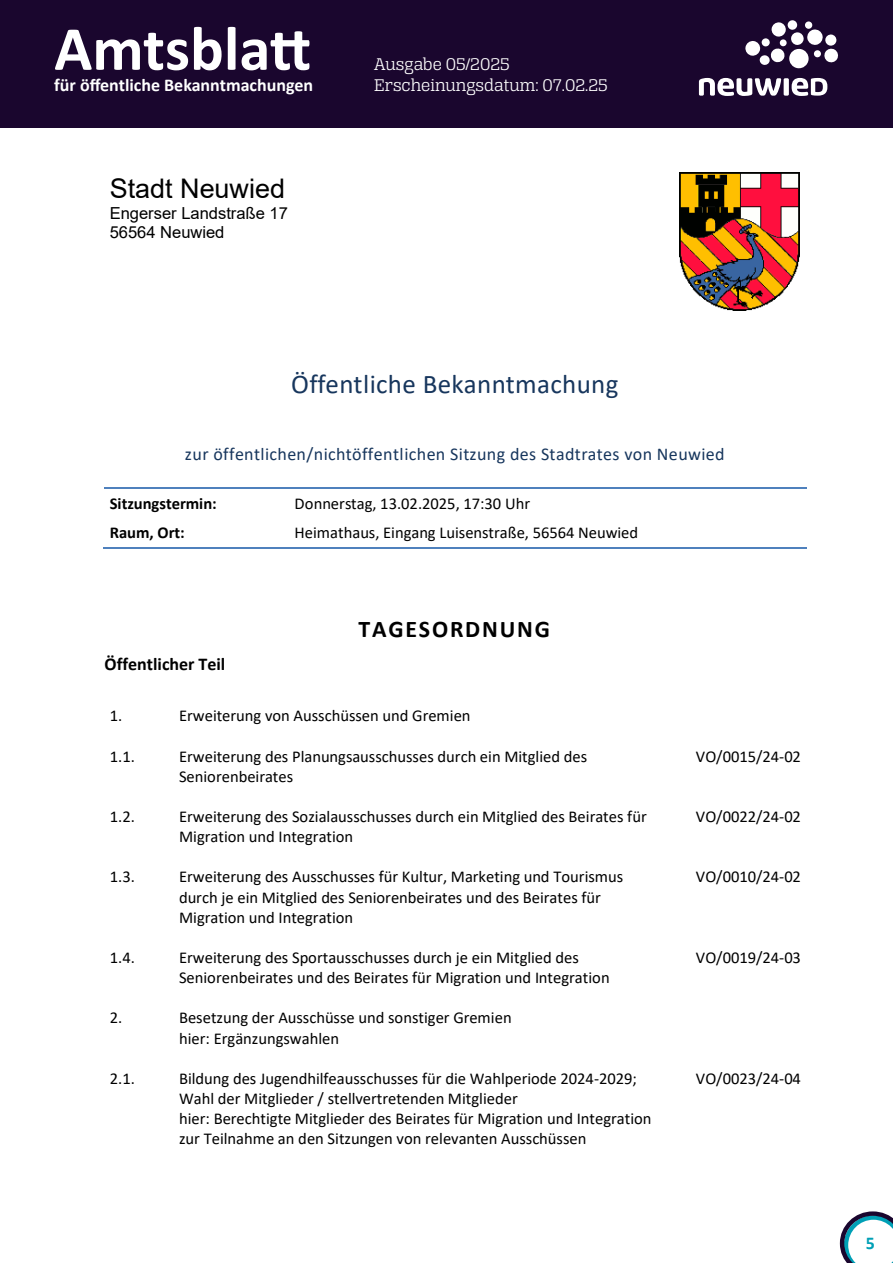
<style>
.page{position:relative;width:893px;height:1263px;background:#fff}
.page>*{position:absolute;margin:0;border:0;box-sizing:border-box;transform-origin:0 0}
.t1{font:700 63px "Calibri";color:#fff}
.t2{font:27px "Calibri";letter-spacing:.015em;color:#17365d}
.t3{font:27px "Arial";color:#000}
.t4{font:700 24px "Calibri";letter-spacing:.075em;color:#000}
.t5{font:18px "Calibri";letter-spacing:.02em;color:#17365d}
.t6{font:18px/21.6px "Alianza Slab 300";color:#fff}
.t7{font:700 18px "Calibri";color:#fff}
.t8{font:700 18px "Calibri";color:#000}
.t9{font:700 18px "Calibri";color:#00a0b6}
.t10{font:16.5px/20.1px "Calibri";color:#000}
.t11{font:16.5px/18.9px "Arial";color:#000}
.t12{font:700 16.5px "Calibri";color:#000}
</style>
<div class="page">
<svg style="left:840px;top:1211px;width:53px;height:52px"></svg>
<div style="left:0;top:0;width:893px;height:128px;background:#1a062e"></div>
<svg style="left:745px;top:22px;width:93px;height:47px"></svg>
<div style="left:787px;top:20px;width:10px;height:10px;background:#fff;border-radius:50%"></div>
<svg style="left:699px;top:78px;width:128px;height:18px"></svg>
<hr style="left:104px;top:487px;width:186px;height:1px;background:#4f81bd">
<hr style="left:291px;top:487px;width:515px;height:1px;background:#4f81bd">
<hr style="left:103px;top:547px;width:187px;height:1px;background:#4f81bd">
<hr style="left:290px;top:547px;width:516px;height:1px;background:#4f81bd">
<img style="left:679px;top:173px;width:121px;height:137px">
<h1 class="t1" style="left:54px;top:4px;width:258px">Amtsblatt</h1>
<p class="t7" style="left:54px;top:73px;width:260px">für öffentliche Bekanntmachungen</p>
<h2 class="t3" style="left:110px;top:170px;width:177px">Stadt Neuwied</h2>
<p class="t11" style="left:110px;top:204px;width:180px">Engerser Landstraße 17<br>56564 Neuwied</p>
<p class="t6" style="left:374px;top:53px;width:235px">Ausgabe 05/2025<br>Erscheinungsdatum: 07.02.25</p>
<h2 class="t2" style="left:291px;top:365px;width:329px">Öffentliche Bekanntmachung</h2>
<p class="t5" style="left:185px;top:441px;width:541px">zur öffentlichen/nichtöffentlichen Sitzung des Stadtrates von Neuwied</p>
<p class="t12" style="left:110px;top:492px;width:109px">Sitzungstermin:</p>
<p class="t10" style="left:295px;top:493px;width:237px">Donnerstag, 13.02.2025, 17:30 Uhr</p>
<p class="t12" style="left:110px;top:521px;width:77px">Raum, Ort:</p>
<p class="t10" style="left:295px;top:522px;width:345px">Heimathaus, Eingang Luisenstraße, 56564 Neuwied</p>
<p class="t8" style="left:104px;top:651px;width:122px">Öffentlicher Teil</p>
<h3 class="t4" style="left:358px;top:612px;width:193px">TAGESORDNUNG</h3>
<p class="t10" style="left:110px;top:705px;width:14px">1.</p>
<p class="t10" style="left:179px;top:705px;width:293px">Erweiterung von Ausschüssen und Gremien</p>
<p class="t10" style="left:110px;top:746px;width:27px">1.1.</p>
<p class="t10" style="left:179px;top:746px;width:410px">Erweiterung des Planungsausschusses durch ein Mitglied des<br>Seniorenbeirates</p>
<p class="t10" style="left:696px;top:746px;width:107px">VO/0015/24-02</p>
<p class="t10" style="left:110px;top:806px;width:27px">1.2.</p>
<p class="t10" style="left:179px;top:806px;width:469px">Erweiterung des Sozialausschusses durch ein Mitglied des Beirates für<br>Migration und Integration</p>
<p class="t10" style="left:696px;top:806px;width:107px">VO/0022/24-02</p>
<p class="t10" style="left:110px;top:866px;width:27px">1.3.</p>
<p class="t10" style="left:179px;top:866px;width:446px">Erweiterung des Ausschusses für Kultur, Marketing und Tourismus durch je ein Mitglied des Seniorenbeirates und des Beirates für<br>Migration und Integration</p>
<p class="t10" style="left:696px;top:866px;width:107px">VO/0010/24-02</p>
<p class="t10" style="left:110px;top:947px;width:27px">1.4.</p>
<p class="t10" style="left:179px;top:947px;width:432px">Erweiterung des Sportausschusses durch je ein Mitglied des<br>Seniorenbeirates und des Beirates für Migration und Integration</p>
<p class="t10" style="left:696px;top:947px;width:107px">VO/0019/24-03</p>
<p class="t10" style="left:110px;top:1007px;width:14px">2.</p>
<p class="t10" style="left:179px;top:1007px;width:334px">Besetzung der Ausschüsse und sonstiger Gremien hier: Ergänzungswahlen</p>
<p class="t10" style="left:110px;top:1068px;width:27px">2.1.</p>
<p class="t10" style="left:179px;top:1068px;width:474px">Bildung des Jugendhilfeausschusses für die Wahlperiode 2024-2029; Wahl der Mitglieder / stellvertretenden Mitglieder<br>hier: Berechtigte Mitglieder des Beirates für Migration und Integration zur Teilnahme an den Sitzungen von relevanten Ausschüssen</p>
<p class="t10" style="left:696px;top:1068px;width:107px">VO/0023/24-04</p>
<p class="t9" style="left:866px;top:1230px;width:11px">5</p>
</div>
